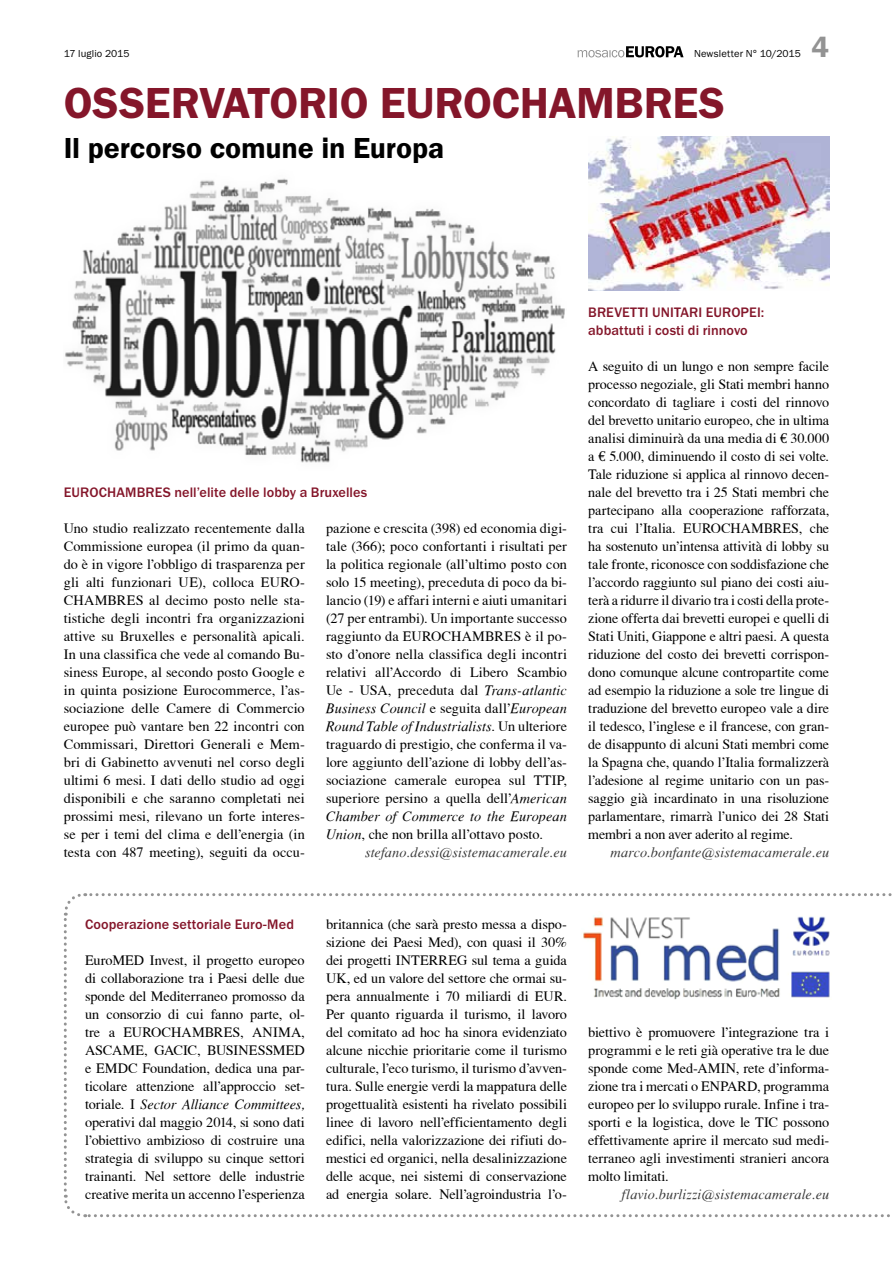
<style>
.page{position:relative;width:893px;height:1263px;background:#fff}
.page>*{position:absolute;margin:0;border:0;box-sizing:border-box;transform-origin:0 0}
.t1{font:600 45px "Franklin Gothic Itc T";letter-spacing:-.005em;color:#84162a}
.t2{font:600 30px "Franklin Gothic Itc T";letter-spacing:-.005em;color:#000}
.t3{font:600 30px "Franklin Gothic Itc T";color:#939393}
.t4{font:14.25px/18px "T Acc LAD";color:#000;text-align:justify}
.t5{font:14.25px/18px "T Acc LAD Italic";letter-spacing:.005em;color:#000}
.t6{font:500 14.25px/18px "Franklin Gothic Itc T";letter-spacing:.005em;color:#84162a}
.t7{font:14.25px "T Acc LAD Italic";letter-spacing:.005em;color:#393939}
.t8{font:10.5px "Franklin Gothic Itc T";letter-spacing:.01em;color:#000}
.s1{font-family:"T Acc LAD Italic"}
.s2{font-family:"T Acc LAD"}
.s3{font-family:"Euro Serif"}
</style>
<div class="page">
<svg style="left:578px;top:46px;width:105px;height:11px"></svg>
<img style="left:65px;top:178px;width:500px;height:285px">
<svg style="left:63px;top:893px;width:829px;height:325px"></svg>
<img style="left:581px;top:911px;width:251px;height:88px">
<img style="left:588px;top:136px;width:241px;height:155px">
<p class="t8" style="left:64px;top:48px;width:67px">17 luglio 2015</p>
<p class="t8" style="left:694px;top:48px;width:109px">Newsletter N° 10/2015</p>
<h1 class="t1" style="left:64px;top:77px;width:663px">OSSERVATORIO EUROCHAMBRES</h1>
<h2 class="t2" style="left:64px;top:131px;width:382px">Il percorso comune in Europa</h2>
<h2 class="t3" style="left:812px;top:30px;width:19px">4</h2>
<p class="t6" style="left:64px;top:483px;width:305px">EUROCHAMBRES nell’elite delle lobby a Bruxelles</p>
<p class="t4" style="left:64px;top:519px;width:242px">Uno studio realizzato recentemente dalla Commissione europea (il primo da quan&shy;do è in vigore l’obbligo di trasparenza per gli alti funzionari UE), colloca EURO-CHAMBRES al decimo posto nelle sta&shy;tistiche degli incontri fra organizzazioni attive su Bruxelles e personalità apicali.<br>In una classifica che vede al comando Bu&shy;siness Europe, al secondo posto Google e in quinta posizione Eurocommerce, l’as&shy;sociazione delle Camere di Commercio europee può vantare ben 22 incontri con Commissari, Direttori Generali e Mem&shy;bri di Gabinetto avvenuti nel corso degli ultimi 6 mesi. I dati dello studio ad oggi disponibili e che saranno completati nei prossimi mesi, rilevano un forte interes&shy;se per i temi del clima e dell’energia (in testa con 487 meeting), seguiti da occu-</p>
<p class="t4" style="left:326px;top:519px;width:242px">pazione e crescita (398) ed economia digi&shy;tale (366); poco confortanti i risultati per la politica regionale (all’ultimo posto con solo 15 meeting), preceduta di poco da bi&shy;lancio (19) e affari interni e aiuti umanitari (27 per entrambi). Un importante successo raggiunto da EUROCHAMBRES è il po&shy;sto d’onore nella classifica degli incontri relativi all’Accordo di Libero Scambio Ue - USA, preceduta dal <span class="s1">Trans-atlantic</span></p>
<p class="t5" style="left:326px;top:699px;width:242px">Business Council <span class="s2">e seguita dall’</span>European<br>Round Table of Industrialists<span class="s2">. Un ulteriore</span></p>
<p class="t4" style="left:326px;top:735px;width:242px">traguardo di prestigio, che conferma il va&shy;lore aggiunto dell’azione di lobby dell’as&shy;sociazione camerale europea sul TTIP, superiore persino a quella dell’<span class="s1">American</span></p>
<p class="t5" style="left:326px;top:807px;width:242px">Chamber of Commerce to the European</p>
<p class="t4" style="left:326px;top:825px;width:218px"><span class="s1">Union</span>, che non brilla all’ottavo posto.</p>
<p class="t7" style="left:365px;top:844px;width:203px">stefano.dessi@sistemacamerale.eu</p>
<p class="t6" style="left:588px;top:303px;width:178px">BREVETTI UNITARI EUROPEI: abbattuti i costi di rinnovo</p>
<p class="t4" style="left:588px;top:357px;width:242px">A seguito di un lungo e non sempre facile processo negoziale, gli Stati membri hanno concordato di tagliare i costi del rinnovo del brevetto unitario europeo, che in ultima analisi diminuirà da una media di <span class="s3">€</span> 30.000 a <span class="s3">€</span> 5.000, diminuendo il costo di sei volte.<br>Tale riduzione si applica al rinnovo decen&shy;nale del brevetto tra i 25 Stati membri che partecipano alla cooperazione rafforzata, tra cui l’Italia. EUROCHAMBRES, che ha sostenuto un’intensa attività di lobby su tale fronte, riconosce con soddisfazione che l’accordo raggiunto sul piano dei costi aiu&shy;terà a ridurre il divario tra i costi della prote&shy;zione offerta dai brevetti europei e quelli di Stati Uniti, Giappone e altri paesi. A questa riduzione del costo dei brevetti corrispon&shy;dono comunque alcune contropartite come ad esempio la riduzione a sole tre lingue di traduzione del brevetto europeo vale a dire il tedesco, l’inglese e il francese, con gran&shy;de disappunto di alcuni Stati membri come la Spagna che, quando l’Italia formalizzerà l’adesione al regime unitario con un pas&shy;saggio già incardinato in una risoluzione parlamentare, rimarrà l’unico dei 28 Stati membri a non aver aderito al regime.</p>
<p class="t7" style="left:610px;top:844px;width:220px">marco.bonfante@sistemacamerale.eu</p>
<p class="t6" style="left:85px;top:915px;width:211px">Cooperazione settoriale Euro-Med</p>
<p class="t4" style="left:85px;top:951px;width:221px">EuroMED Invest, il progetto europeo di collaborazione tra i Paesi delle due sponde del Mediterraneo promosso da un consorzio di cui fanno parte, ol&shy;tre a EUROCHAMBRES, ANIMA, ASCAME, GACIC, BUSINESSMED e EMDC Foundation, dedica una par&shy;ticolare attenzione all’approccio set-</p>
<p class="t5" style="left:85px;top:1095px;width:221px"><span class="s2">toriale. I</span> Sector Alliance Committees,</p>
<p class="t4" style="left:85px;top:1113px;width:221px">operativi dal maggio 2014, si sono dati l’obiettivo ambizioso di costruire una strategia di sviluppo su cinque settori trainanti. Nel settore delle industrie creative merita un accenno l’esperienza</p>
<p class="t4" style="left:326px;top:915px;width:242px">britannica (che sarà presto messa a dispo&shy;sizione dei Paesi Med), con quasi il 30% dei progetti INTERREG sul tema a guida UK, ed un valore del settore che ormai su&shy;pera annualmente i 70 miliardi di EUR.<br>Per quanto riguarda il turismo, il lavoro del comitato ad hoc ha sinora evidenziato alcune nicchie prioritarie come il turismo culturale, l’eco turismo, il turismo d’avven&shy;tura. Sulle energie verdi la mappatura delle progettualità esistenti ha rivelato possibili linee di lavoro nell’efficientamento degli edifici, nella valorizzazione dei rifiuti do&shy;mestici ed organici, nella desalinizzazione delle acque, nei sistemi di conservazione ad energia solare. Nell’agroindustria l’o-</p>
<p class="t4" style="left:588px;top:1023px;width:242px">biettivo è promuovere l’integrazione tra i programmi e le reti già operative tra le due sponde come Med-AMIN, rete d’informa&shy;zione tra i mercati o ENPARD, programma europeo per lo sviluppo rurale. Infine i tra&shy;sporti e la logistica, dove le TIC possono effettivamente aprire il mercato sud medi&shy;terraneo agli investimenti stranieri ancora molto limitati.</p>
<p class="t7" style="left:622px;top:1186px;width:209px">flavio.burlizzi@sistemacamerale.eu</p>
</div>
